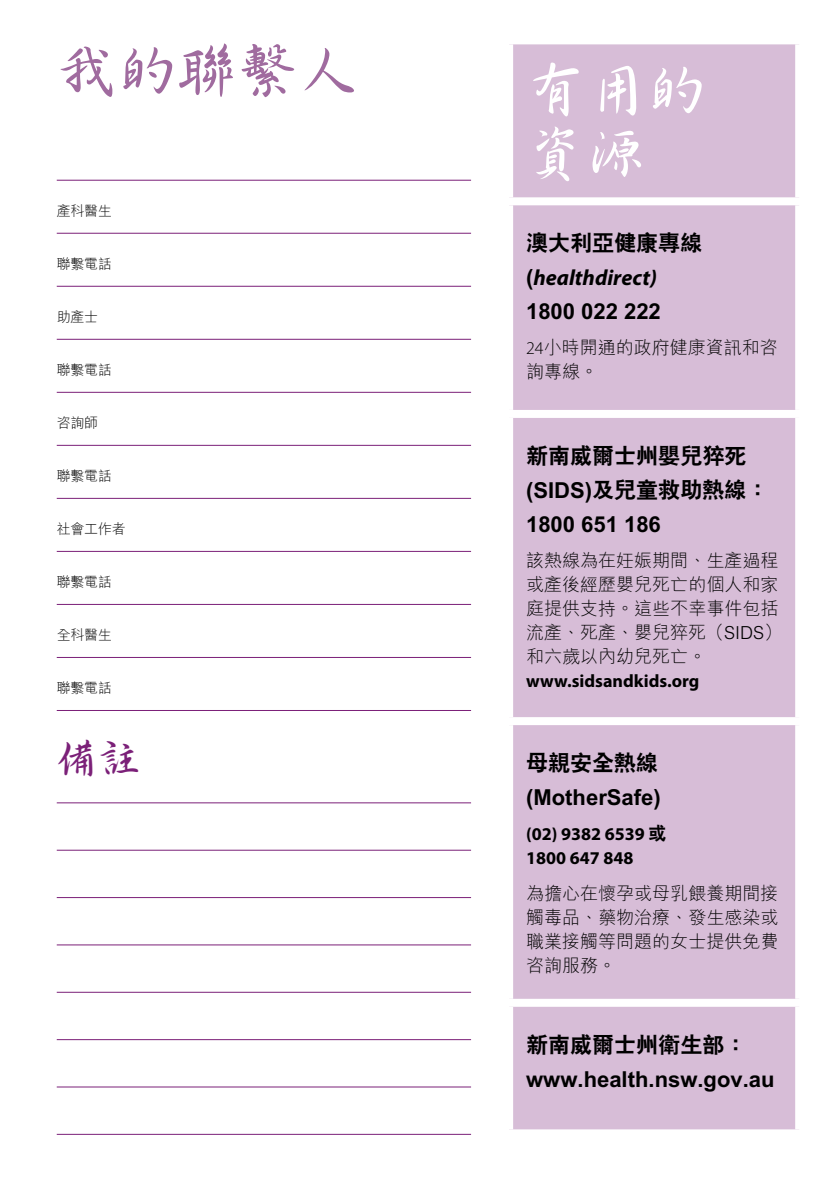
<style>
.page{position:relative;width:840px;height:1191px;background:#fff}
.page>*{position:absolute;margin:0;border:0;box-sizing:border-box;transform-origin:0 0}
.t1{font:60px "DF Xing Shu Md HK BF";color:#a06b9f}
.t2{font:60px/64px "DF Xing Shu Md HK BF";color:#fff}
.t3{font:42px "DF Xing Shu Md HK BF";color:#7b2078}
.t4{font:800 22px/34px "C Hei 2";color:#000}
.t5{font:italic 700 22px "Myriad Pro";color:#000}
.t6{font:300 18px/24px "M Hei";color:#000}
.t7{font:700 18px/24px "Myriad Pro";color:#000}
.t8{font:300 14px "M Hei";letter-spacing:-.02em;color:#000}
.s1{font-family:"C Hei 2";font-weight:800;font-style:normal}
.s2{font-family:"Myriad Pro"}
.s3{font-family:"C Hei 2";font-weight:800}
</style>
<div class="page">
<hr style="left:57px;top:180px;width:414px;height:1px;background:#7b2078">
<hr style="left:57px;top:233px;width:414px;height:1px;background:#7b2078">
<hr style="left:57px;top:286px;width:414px;height:1px;background:#7b2078">
<hr style="left:57px;top:339px;width:414px;height:1px;background:#7b2078">
<hr style="left:57px;top:392px;width:414px;height:1px;background:#7b2078">
<hr style="left:57px;top:445px;width:414px;height:1px;background:#7b2078">
<hr style="left:57px;top:498px;width:414px;height:1px;background:#7b2078">
<hr style="left:57px;top:551px;width:414px;height:1px;background:#7b2078">
<hr style="left:57px;top:604px;width:414px;height:1px;background:#7b2078">
<hr style="left:57px;top:657px;width:414px;height:1px;background:#7b2078">
<hr style="left:57px;top:710px;width:414px;height:1px;background:#7b2078">
<hr style="left:57px;top:802px;width:414px;height:1px;background:#7b2078">
<hr style="left:57px;top:849px;width:414px;height:1px;background:#7b2078">
<hr style="left:57px;top:897px;width:414px;height:1px;background:#7b2078">
<hr style="left:57px;top:944px;width:414px;height:1px;background:#7b2078">
<hr style="left:57px;top:991px;width:414px;height:1px;background:#7b2078">
<hr style="left:57px;top:1039px;width:414px;height:1px;background:#7b2078">
<hr style="left:57px;top:1086px;width:414px;height:1px;background:#7b2078">
<hr style="left:57px;top:1133px;width:414px;height:1px;background:#7b2078">
<div style="left:513px;top:44px;width:281px;height:1085px;background:#d7bdd7"></div>
<svg style="left:794px;top:44px;width:5px;height:153px"></svg>
<div style="left:505px;top:197px;width:297px;height:8px;background:#fff"></div>
<svg style="left:794px;top:205px;width:5px;height:205px"></svg>
<div style="left:505px;top:410px;width:297px;height:8px;background:#fff"></div>
<svg style="left:794px;top:418px;width:2px;height:299px"></svg>
<div style="left:505px;top:717px;width:297px;height:8px;background:#fff"></div>
<svg style="left:794px;top:725px;width:2px;height:273px"></svg>
<div style="left:505px;top:998px;width:297px;height:8px;background:#fff"></div>
<svg style="left:794px;top:1006px;width:5px;height:123px"></svg>
<h1 class="t1" style="left:57px;top:40px;width:301px">我的聯繫人</h1>
<p class="t8" style="left:57px;top:203px;width:57px">產科醫生</p>
<p class="t8" style="left:57px;top:256px;width:57px">聯繫電話</p>
<p class="t8" style="left:57px;top:309px;width:43px">助產士</p>
<p class="t8" style="left:57px;top:362px;width:57px">聯繫電話</p>
<p class="t8" style="left:57px;top:415px;width:43px">咨詢師</p>
<p class="t8" style="left:57px;top:468px;width:57px">聯繫電話</p>
<p class="t8" style="left:57px;top:521px;width:70px">社會工作者</p>
<p class="t8" style="left:57px;top:574px;width:57px">聯繫電話</p>
<p class="t8" style="left:57px;top:627px;width:57px">全科醫生</p>
<p class="t8" style="left:57px;top:680px;width:57px">聯繫電話</p>
<h2 class="t3" style="left:57px;top:737px;width:85px">備註</h2>
<h1 class="t2" style="left:526px;top:60px;width:181px">有用的資源</h1>
<p class="t4" style="left:526px;top:228px;width:177px">澳大利亞健康專線</p>
<p class="t5" style="left:526px;top:263px;width:132px"><span class="s1">(</span>healthdirect)</p>
<p class="t4" style="left:526px;top:296px;width:136px">1800 022 222</p>
<p class="t6" style="left:526px;top:336px;width:253px"><span class="s2">24</span>小時開通的政府健康資訊和咨詢專線。</p>
<p class="t4" style="left:526px;top:440px;width:243px">新南威爾士州嬰兒猝死(SIDS)及兒童救助熱線：<br>1800 651 186</p>
<p class="t6" style="left:526px;top:549px;width:257px">該熱線為在妊娠期間、生產過程或產後經歷嬰兒死亡的個人和家庭提供支持。這些不幸事件包括流產、死產、嬰兒猝死（SIDS）和六歲以內幼兒死亡。</p>
<p class="t7" style="left:526px;top:668px;width:175px">www.sidsandkids.org</p>
<p class="t4" style="left:526px;top:747px;width:136px">母親安全熱線(MotherSafe)</p>
<p class="t7" style="left:526px;top:821px;width:142px">(02) 9382 6539 <span class="s3">或<br></span>1800 647 848</p>
<p class="t6" style="left:526px;top:881px;width:253px;text-align:justify">為擔心在懷孕或母乳餵養期間接觸毒品、藥物治療、發生感染或職業接觸等問題的女士提供免費咨詢服務。</p>
<p class="t4" style="left:526px;top:1029px;width:250px">新南威爾士州衛生部：www.health.nsw.gov.au</p>
</div>
